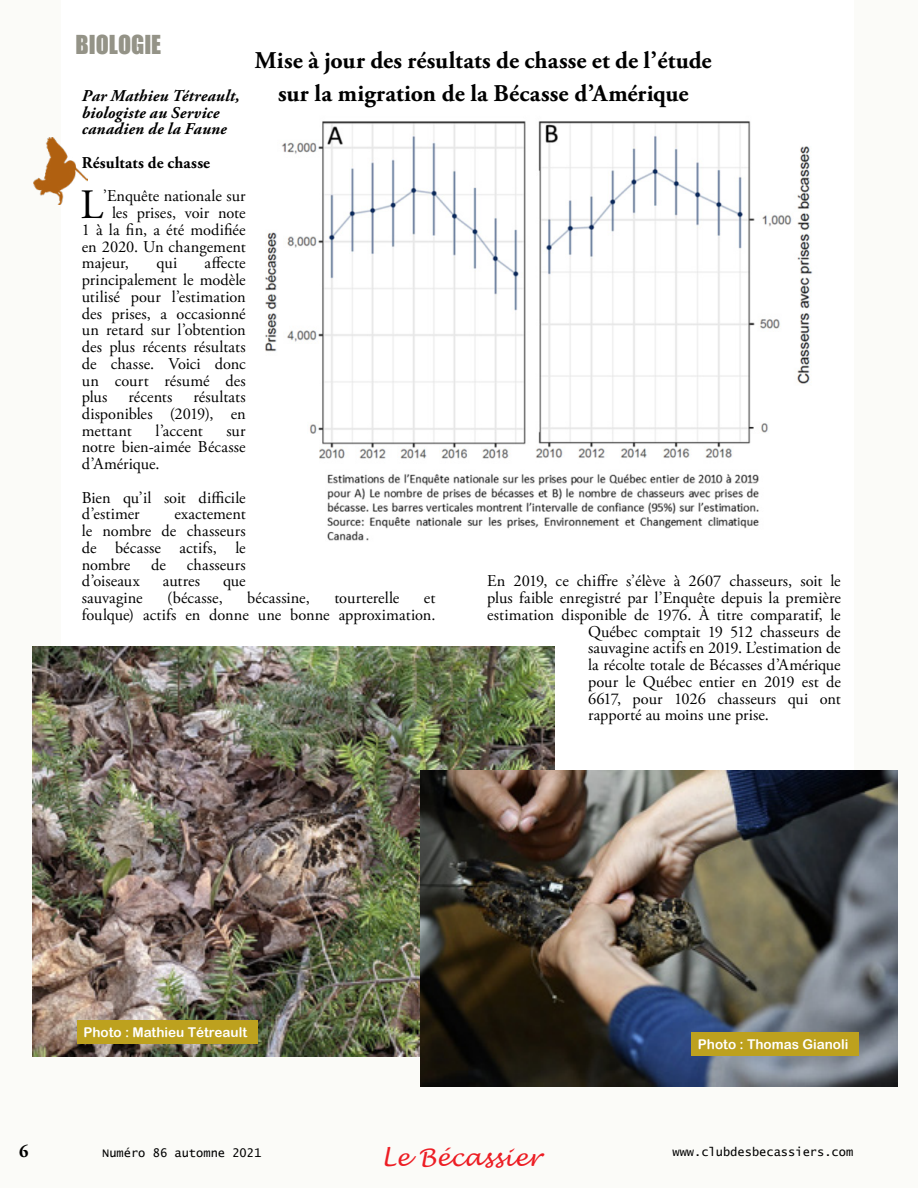
<style>
.page{position:relative;width:918px;height:1188px;background:#fbfbf8}
.page>*{position:absolute;margin:0;border:0;box-sizing:border-box;transform-origin:0 0}
.t1{font:41.7px "Adobe Garamond Pro";color:#000}
.t2{font:700 24px/33.5px "Adobe Garamond Pro";letter-spacing:.005em;color:#000;text-align:center}
.t3{font:italic 24px "Lucida Handwriting";color:#ed1d24}
.t4{font:24px "Impact";color:#949387}
.t5{font:700 18px "Adobe Garamond Pro";color:#000}
.t6{font:16.5px/16.8px "Adobe Garamond Pro";letter-spacing:.005em;color:#000;text-align:justify}
.t7{font:italic 700 16.5px/16.8px "Adobe Garamond Pro";letter-spacing:.01em;color:#000}
.t8{font:700 16.5px "Adobe Garamond Pro";letter-spacing:.01em;color:#000}
.t9{font:13.5px "Arial Rounded MT Bold";color:#fff}
.t10{font:12px "Lucida Console";color:#000}
</style>
<div class="page">
<div style="left:62px;top:0;width:792px;height:789px;background:#fff"></div>
<img style="left:33px;top:137px;width:55px;height:68px">
<img style="left:32px;top:647px;width:522px;height:409px">
<img style="left:265px;top:121px;width:548px;height:420px">
<img style="left:420px;top:770px;width:477px;height:317px">
<div style="left:691px;top:1032px;width:168px;height:24px;background:#bda11e"></div>
<div style="left:77px;top:1021px;width:180px;height:23px;background:#bda11e"></div>
<h2 class="t4" style="left:76px;top:30px;width:87px">BIOLOGIE</h2>
<p class="t7" style="left:82px;top:88px;width:159px">Par Mathieu Tétreault, biologiste au Service canadien de la Faune</p>
<p class="t8" style="left:82px;top:153px;width:130px">Résultats de chasse</p>
<h1 class="t1" style="left:80px;top:180px;width:24px">L</h1>
<p class="t6" style="left:103px;top:188px;width:144px">’Enquête nationale sur</p>
<p class="t6" style="left:112px;top:205px;width:135px">les prises, voir note</p>
<p class="t6" style="left:82px;top:222px;width:165px">1 à la fin, a été modifiée</p>
<p class="t6" style="left:82px;top:239px;width:165px">en 2020. Un changement</p>
<p class="t6" style="left:82px;top:255px;width:49px">majeur,</p>
<p class="t6" style="left:156px;top:255px;width:22px">qui</p>
<p class="t6" style="left:82px;top:255px;width:165px;text-indent:123px">affecte principalement le modèle utilisé pour l’estimation des prises, a occasionné un retard sur l’obtention des plus récents résultats de chasse. Voici donc un court résumé des plus</p>
<p class="t6" style="left:82px;top:389px;width:165px;text-indent:112px">résultats disponibles (2019), en mettant</p>
<p class="t6" style="left:129px;top:389px;width:45px">récents</p>
<p class="t6" style="left:156px;top:423px;width:49px">l’accent</p>
<p class="t6" style="left:82px;top:423px;width:165px;text-indent:145px">sur notre bien-aimée Bécasse d’Amérique.</p>
<p class="t6" style="left:82px;top:490px;width:165px">Bien qu’il soit difficile d’estimer</p>
<p class="t6" style="left:82px;top:506px;width:165px;text-indent:93px">exactement le nombre de chasseurs de bécasse actifs, le nombre</p>
<p class="t6" style="left:151px;top:557px;width:16px">de</p>
<p class="t6" style="left:187px;top:557px;width:60px">chasseurs</p>
<h2 class="t2" style="left:255px;top:44px;width:458px">Mise à jour des résultats de chasse et de l’étude sur la migration de la Bécasse d’Amérique</h2>
<p class="t6" style="left:82px;top:573px;width:60px">d’oiseaux</p>
<p class="t6" style="left:163px;top:573px;width:39px">autres</p>
<p class="t6" style="left:223px;top:573px;width:24px">que</p>
<p class="t6" style="left:82px;top:590px;width:62px">sauvagine</p>
<p class="t6" style="left:167px;top:590px;width:57px">(bécasse,</p>
<p class="t6" style="left:247px;top:590px;width:64px">bécassine,</p>
<p class="t6" style="left:334px;top:590px;width:66px">tourterelle</p>
<p class="t6" style="left:82px;top:590px;width:355px;text-align:right">et<br>foulque) actifs en donne une bonne approximation.</p>
<p class="t6" style="left:487px;top:573px;width:355px">En 2019, ce chiffre s’élève à 2607 chasseurs, soit le</p>
<p class="t6" style="left:487px;top:590px;width:355px">plus faible enregistré par l’Enquête depuis la première</p>
<p class="t6" style="left:487px;top:607px;width:355px">estimation disponible de 1976. À titre comparatif, le</p>
<p class="t6" style="left:588px;top:624px;width:254px">Québec comptait 19 512 chasseurs de</p>
<p class="t6" style="left:588px;top:640px;width:254px">sauvagine actifs en 2019. L’estimation de</p>
<p class="t6" style="left:588px;top:657px;width:254px">la récolte totale de Bécasses d’Amérique</p>
<p class="t6" style="left:588px;top:674px;width:254px">pour le Québec entier en 2019 est de</p>
<p class="t6" style="left:588px;top:690px;width:254px">6617, pour 1026 chasseurs qui ont</p>
<p class="t6" style="left:588px;top:707px;width:182px">rapporté au moins une prise.</p>
<p class="t5" style="left:19px;top:1141px;width:11px">6</p>
<p class="t9" style="left:83px;top:1025px;width:165px">Photo : Mathieu Tétreault</p>
<p class="t10" style="left:102px;top:1147px;width:161px">Numéro 86 automne 2021</p>
<h2 class="t3" style="left:381px;top:1141px;width:161px">Le Bécassier</h2>
<p class="t9" style="left:698px;top:1036px;width:152px">Photo : Thomas Gianoli</p>
<p class="t10" style="left:672px;top:1147px;width:182px">www.clubdesbecassiers.com</p>
</div>
